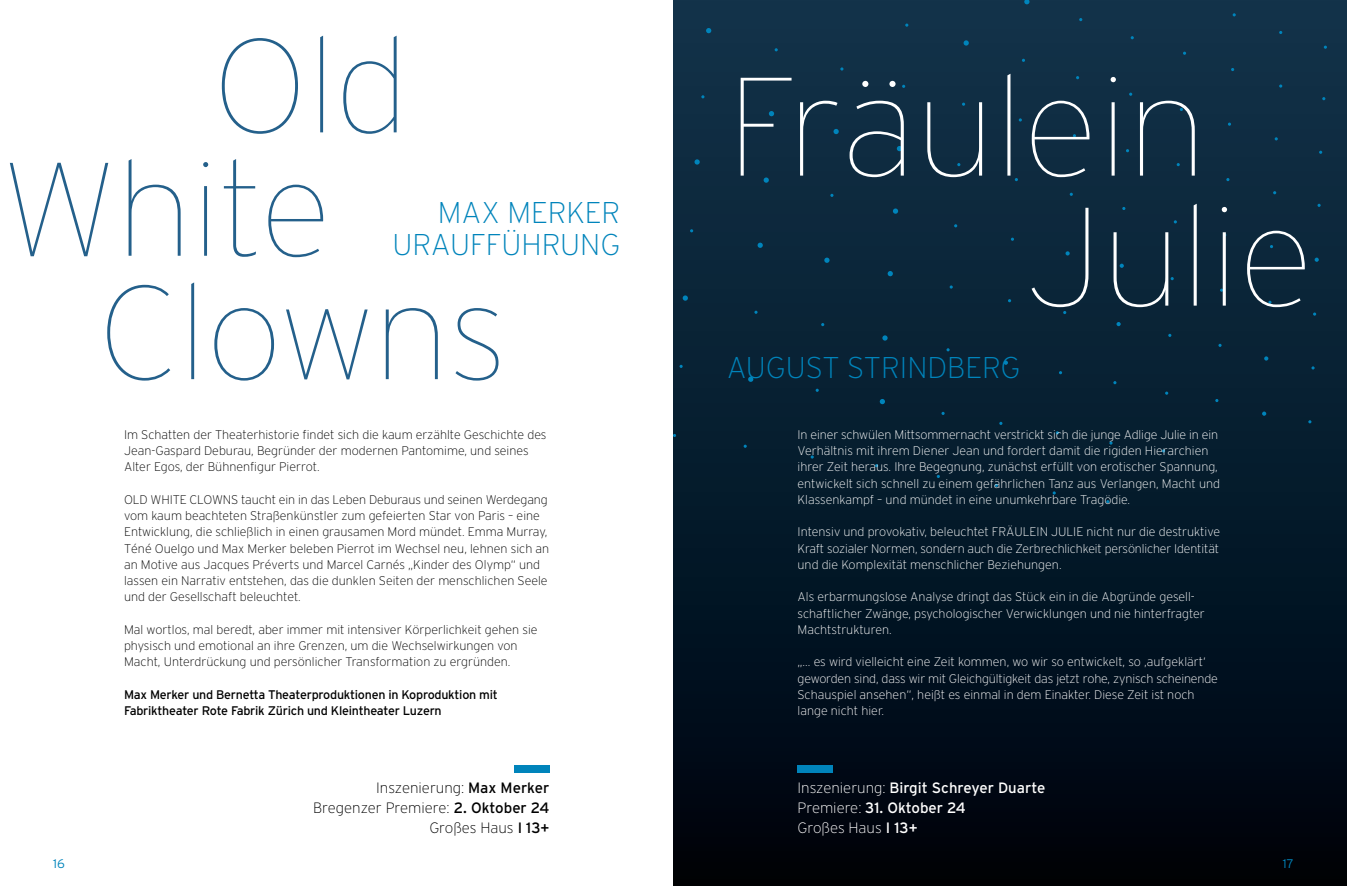
<style>
.page{position:relative;width:1347px;height:886px;background:#fff}
.page>*{position:absolute;margin:0;border:0;box-sizing:border-box;transform-origin:0 0}
.t1{font:100 139.75px/130px "Interstate";color:#fff}
.t2{font:100 132.62px "Interstate";color:#24608b}
.t3{font:200 30px/32.5px "Interstate";color:#0084bb;text-align:right}
.t4{font:15px/20px "Interstate";color:#fff}
.t5{font:200 15px/20px "Interstate";color:#000;text-align:right}
.t6{font:200 12.5px/16.2px "Interstate";color:#fff}
.t7{font:200 12.5px/16.2px "Interstate";color:#000}
.t8{font:12.5px/16.2px "Interstate";letter-spacing:-.02em;color:#000}
.t9{font:300 12.5px "Interstate";color:#0084bb}
.s1{font-weight:400}
.s2{font-weight:200}
</style>
<div class="page">
<div style="left:673px;top:0;width:673px;height:886px;background:linear-gradient(to bottom,#11354d,#00030d)"></div>
<svg style="left:893px;top:208px;width:5px;height:6px"></svg>
<svg style="left:896px;top:146px;width:6px;height:5px"></svg>
<svg style="left:833px;top:129px;width:5px;height:5px"></svg>
<svg style="left:769px;top:111px;width:5px;height:5px"></svg>
<svg style="left:706px;top:28px;width:5px;height:5px"></svg>
<svg style="left:963px;top:40px;width:5px;height:6px"></svg>
<svg style="left:1024px;top:0;width:5px;height:4px"></svg>
<svg style="left:887px;top:271px;width:6px;height:5px"></svg>
<svg style="left:882px;top:335px;width:5px;height:6px"></svg>
<svg style="left:879px;top:399px;width:6px;height:5px"></svg>
<svg style="left:824px;top:258px;width:5px;height:5px"></svg>
<svg style="left:1065px;top:251px;width:4px;height:4px"></svg>
<svg style="left:1119px;top:264px;width:4px;height:4px"></svg>
<svg style="left:1314px;top:258px;width:4px;height:4px"></svg>
<svg style="left:1264px;top:356px;width:4px;height:5px"></svg>
<svg style="left:1262px;top:411px;width:4px;height:5px"></svg>
<svg style="left:1116px;top:322px;width:4px;height:4px"></svg>
<svg style="left:1003px;top:361px;width:5px;height:4px"></svg>
<svg style="left:763px;top:177px;width:6px;height:6px"></svg>
<svg style="left:757px;top:243px;width:6px;height:5px"></svg>
<svg style="left:682px;top:295px;width:6px;height:6px"></svg>
<svg style="left:748px;top:377px;width:5px;height:5px"></svg>
<svg style="left:694px;top:159px;width:5px;height:6px"></svg>
<svg style="left:743px;top:445px;width:4px;height:3px"></svg>
<svg style="left:936px;top:475px;width:4px;height:3px"></svg>
<svg style="left:994px;top:484px;width:4px;height:3px"></svg>
<svg style="left:840px;top:67px;width:3px;height:4px"></svg>
<svg style="left:949px;top:285px;width:3px;height:4px"></svg>
<svg style="left:1010px;top:238px;width:4px;height:3px"></svg>
<svg style="left:1269px;top:245px;width:4px;height:3px"></svg>
<svg style="left:1014px;top:178px;width:4px;height:3px"></svg>
<svg style="left:1072px;top:134px;width:4px;height:3px"></svg>
<svg style="left:1018px;top:118px;width:4px;height:4px"></svg>
<svg style="left:1223px;top:233px;width:3px;height:4px"></svg>
<svg style="left:1179px;top:108px;width:4px;height:3px"></svg>
<svg style="left:1227px;top:123px;width:4px;height:3px"></svg>
<svg style="left:1279px;top:84px;width:3px;height:4px"></svg>
<svg style="left:1313px;top:312px;width:3px;height:4px"></svg>
<svg style="left:1055px;top:431px;width:4px;height:3px"></svg>
<svg style="left:1109px;top:441px;width:3px;height:4px"></svg>
<svg style="left:1161px;top:449px;width:4px;height:3px"></svg>
<div style="left:797px;top:766px;width:36px;height:7px;background:#0084bb"></div>
<div style="left:514px;top:766px;width:35px;height:7px;background:#0084bb"></div>
<h2 class="t2" style="left:212px;top:15px;width:198px">Old</h2>
<h2 class="t2" style="left:0;top:138px;width:333px">White</h2>
<h2 class="t2" style="left:98px;top:262px;width:411px">Clowns</h2>
<h3 class="t3" style="left:392px;top:196px;width:229px">MAX MERKER<br>URAUFFÜHRUNG</h3>
<p class="t7" style="left:124px;top:426px;width:424px">Im Schatten der Theaterhistorie findet sich die kaum erzählte Geschichte des<br>Jean-Gaspard Deburau, Begründer der modernen Pantomime, und seines<br>Alter Egos, der Bühnenfigur Pierrot.</p>
<p class="t7" style="left:124px;top:491px;width:427px">OLD WHITE CLOWNS taucht ein in das Leben Deburaus und seinen Werdegang vom kaum beachteten Straßenkünstler zum gefeierten Star von Paris – eine Entwicklung, die schließlich in einen grausamen Mord mündet. Emma Murray, Téné Ouelgo und Max Merker beleben Pierrot im Wechsel neu, lehnen sich an an Motive aus Jacques Préverts und Marcel Carnés „Kinder des Olymp“ und lassen ein Narrativ entstehen, das die dunklen Seiten der menschlichen Seele und der Gesellschaft beleuchtet.</p>
<p class="t7" style="left:124px;top:621px;width:415px">Mal wortlos, mal beredt, aber immer mit intensiver Körperlichkeit gehen sie physisch und emotional an ihre Grenzen, um die Wechselwirkungen von<br>Macht, Unterdrückung und persönlicher Transformation zu ergründen.</p>
<p class="t8" style="left:124px;top:686px;width:375px">Max Merker und Bernetta Theaterproduktionen in Koproduktion mit<br>Fabriktheater Rote Fabrik Zürich und Kleintheater Luzern</p>
<p class="t9" style="left:53px;top:856px;width:13px">16</p>
<p class="t5" style="left:313px;top:777px;width:238px">Inszenierung: <span class="s1">Max Merker<br></span>Bregenzer Premiere: <span class="s1">2. Oktober 24<br></span>Großes Haus <span class="s1">I 13+</span></p>
<h1 class="t1" style="left:1025px;top:62px;width:290px;text-indent:-299px">Fräulein<br>Julie</h1>
<h3 class="t3" style="left:726px;top:352px;width:295px">AUGUST STRINDBERG</h3>
<p class="t6" style="left:797px;top:426px;width:424px">In einer schwülen Mittsommernacht verstrickt sich die junge Adlige Julie in ein Verhältnis mit ihrem Diener Jean und fordert damit die rigiden Hierarchien ihrer Zeit heraus. Ihre Begegnung, zunächst erfüllt von erotischer Spannung, entwickelt sich schnell zu einem gefährlichen Tanz aus Verlangen, Macht und Klassenkampf – und mündet in eine unumkehrbare Tragödie.</p>
<p class="t6" style="left:797px;top:524px;width:424px;text-align:justify">Intensiv und provokativ, beleuchtet FRÄULEIN JULIE nicht nur die destruktive Kraft sozialer Normen, sondern auch die Zerbrechlichkeit persönlicher Identität und die Komplexität menschlicher Beziehungen.</p>
<p class="t6" style="left:797px;top:589px;width:409px">Als erbarmungslose Analyse dringt das Stück ein in die Abgründe gesell&shy;schaftlicher Zwänge, psychologischer Verwicklungen und nie hinterfragter<br>Machtstrukturen.</p>
<p class="t6" style="left:797px;top:654px;width:422px">„... es wird vielleicht eine Zeit kommen, wo wir so entwickelt, so ‚aufgeklärt‘ geworden sind, dass wir mit Gleichgültigkeit das jetzt rohe, zynisch scheinende Schauspiel ansehen“, heißt es einmal in dem Einakter. Diese Zeit ist noch lange nicht hier.</p>
<p class="t4" style="left:797px;top:777px;width:249px"><span class="s2">Inszenierung:</span> Birgit Schreyer Duarte<br><span class="s2">Premiere:</span> 31. Oktober 24<br><span class="s2">Großes Haus</span> I 13+</p>
<p class="t9" style="left:1282px;top:856px;width:12px">17</p>
</div>
